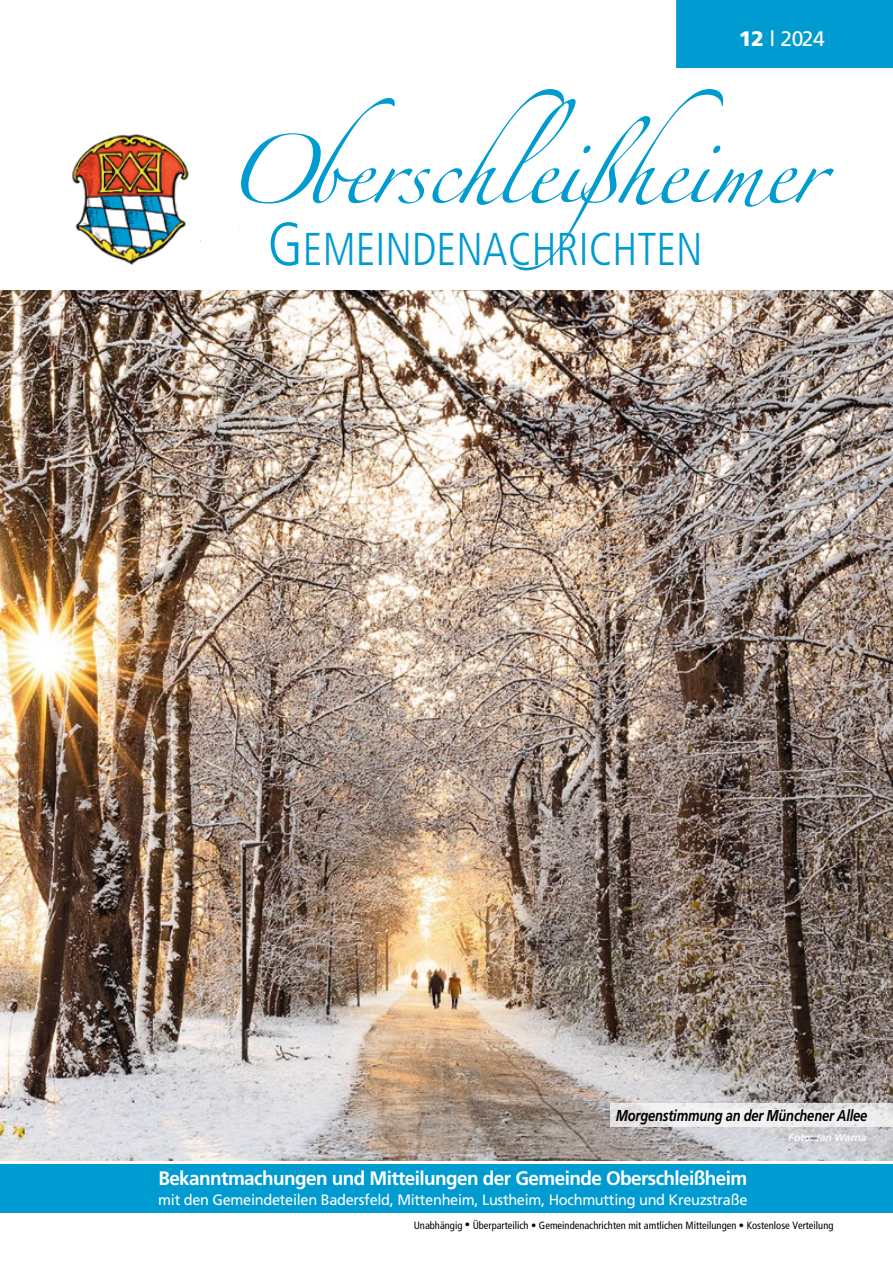
<style>
.page{position:relative;width:893px;height:1263px;background:#fff}
.page>*{position:absolute;margin:0;border:0;box-sizing:border-box;transform-origin:0 0}
.t1{font:61.65px "Zapfino";letter-spacing:-.03em;color:#009bd0}
.t2{font:300 condensed 46.05px "Frutiger LT Std";color:#009bd0}
.t3{font:21px "Frutiger LT Std";color:#fff}
.t4{font:700 19.5px "Frutiger LT Std";letter-spacing:-.03em;color:#fff}
.t5{font:italic 700 15.75px "Frutiger LT Std";letter-spacing:-.015em;color:#000;scale:.82 1}
.t6{font:15px "Frutiger LT Std";letter-spacing:-.02em;color:#fff}
.t7{font:condensed 10.5px "Frutiger LT Std";color:#000}
.t8{font:italic 700 10.5px "Frutiger LT Std";letter-spacing:-.015em;color:#fff}
.s1{font-weight:900}
.s2{font-size:61.35px}
</style>
<div class="page">
<img style="left:0;top:290px;width:893px;height:870px">
<div style="left:676px;top:0;width:217px;height:68px;background:#009bd0"></div>
<div style="left:0;top:1164px;width:893px;height:49px;background:#009bd0"></div>
<img style="left:72px;top:134px;width:117px;height:131px">
<svg style="left:610px;top:1104px;width:283px;height:23px;fill:#eeeeef"></svg>
<h3 class="t3" style="left:739px;top:26px;width:87px"><span class="s1">12</span> l 2024</h3>
<h1 class="t1" style="left:223px;top:145px;width:601px">Oberschleißheimer</h1>
<h2 class="t2" style="left:268px;top:223px;width:437px"><span class="s2">G</span>EMEINDENACHRICHTEN</h2>
<h3 class="t5" style="left:616px;top:1106px;width:308px">Morgenstimmung an der Münchener Allee</h3>
<h3 class="t4" style="left:158px;top:1167px;width:591px">Bekanntmachungen und Mitteilungen der Gemeinde Oberschleißheim</h3>
<h3 class="t6" style="left:158px;top:1191px;width:591px">mit den Gemeindeteilen Badersfeld, Mittenheim, Lustheim, Hochmutting und Kreuzstraße</h3>
<p class="t8" style="left:789px;top:1131px;width:79px">Foto: Jan Warna</p>
<p class="t7" style="left:414px;top:1219px;width:421px">Unabhängig • Überparteilich • Gemeindenachrichten mit amtlichen Mitteilungen • Kostenlose Verteilung</p>
</div>
